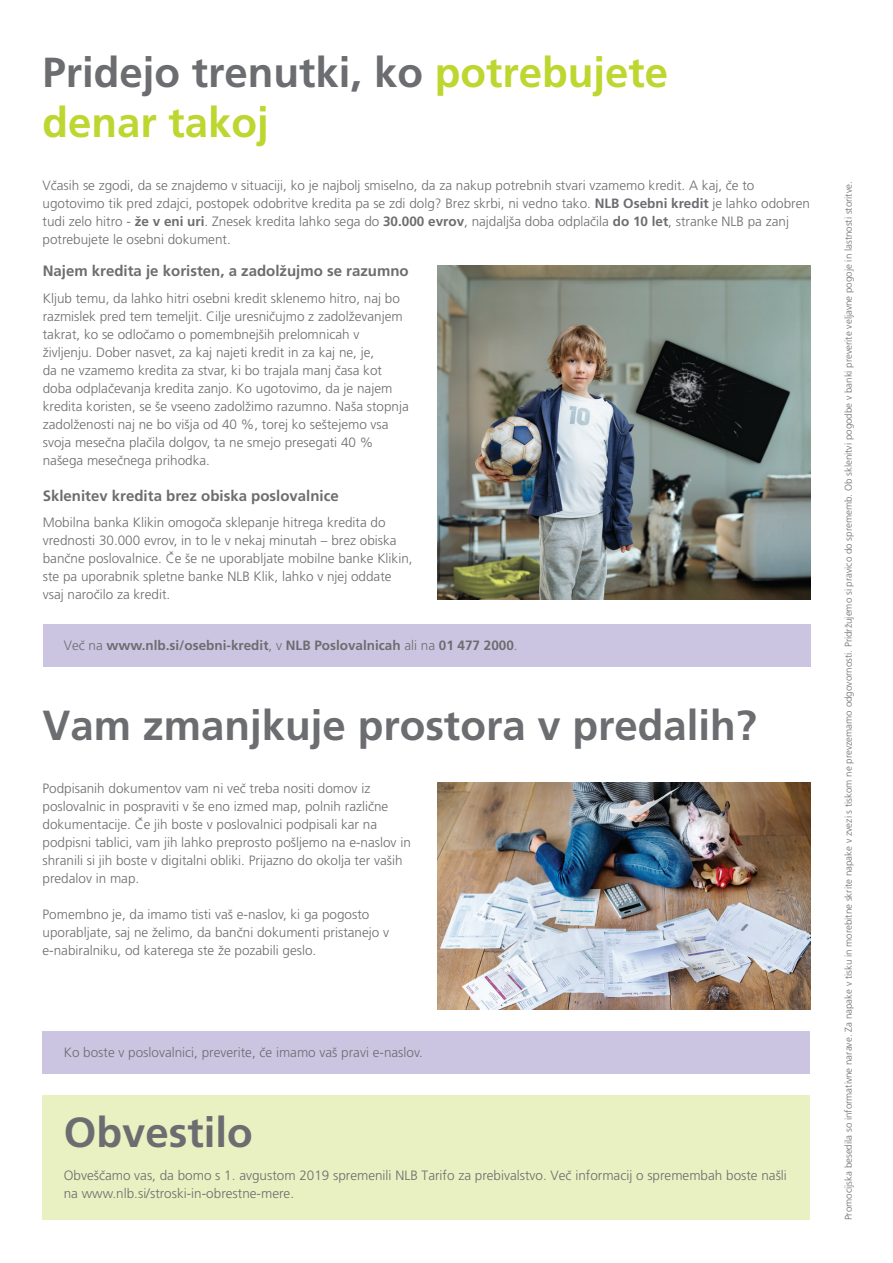
<style>
.page{position:relative;width:893px;height:1263px;background:#fff}
.page>*{position:absolute;margin:0;border:0;box-sizing:border-box;transform-origin:0 0}
.t1{font:700 42px "Frutiger LT Std";color:#6c6d70}
.t2{font:700 42px/50.4px "Frutiger LT Std";color:#bed630}
.t3{font:700 15px "Frutiger LT Std";color:#6c6d70}
.t4{font:300 13.5px/18px "Frutiger LT Std";color:#6c6d70}
.t5{font:700 13.5px "Frutiger LT Std";color:#6c6d70}
.t6{font:300 9.75px "Frutiger LT Std";color:#6c6d70}
.s1{color:#6c6d70}
.s2{font-weight:700}
.s3{font-weight:300}
</style>
<div class="page">
<div style="left:43px;top:1095px;width:767px;height:125px;background:#e9f0c1"></div>
<img style="left:438px;top:783px;width:372px;height:226px">
<img style="left:438px;top:265px;width:372px;height:334px">
<div style="left:43px;top:1031px;width:767px;height:42px;background:#ccc5e1"></div>
<div style="left:43px;top:624px;width:767px;height:42px;background:#ccc5e1"></div>
<p class="t2" style="left:43px;top:47px;width:627px"><span class="s1">Pridejo trenutki, ko</span> potrebujete denar takoj</p>
<p class="t4" style="left:43px;top:176px;width:769px">Včasih se zgodi, da se znajdemo v situaciji, ko je najbolj smiselno, da za nakup potrebnih stvari vzamemo kredit. A kaj, če to ugotovimo tik pred zdajci, postopek odobritve kredita pa se zdi dolg? Brez skrbi, ni vedno tako. <span class="s2">NLB Osebni kredit</span> je lahko odobren tudi zelo hitro - <span class="s2">že v eni uri</span>. Znesek kredita lahko sega do <span class="s2">30.000 evrov</span>, najdaljša doba odplačila <span class="s2">do 10 let</span>, stranke NLB pa zanj potrebujete le osebni dokument.</p>
<p class="t6" style="left:843px;top:1220px;width:1040px;rotate:-90deg">Promocijska besedila so informativne narave. Za napake v tisku in morebitne skrite napake v zvezi s tiskom ne prevzemamo odgovornosti. Pridržujemo si pravico do sprememb. Ob sklenitvi pogodbe v banki preverite veljavne pogoje in lastnosti storitve.</p>
<p class="t3" style="left:43px;top:262px;width:367px">Najem kredita je koristen, a zadolžujmo se razumno</p>
<p class="t4" style="left:43px;top:289px;width:368px">Kljub temu, da lahko hitri osebni kredit sklenemo hitro, naj bo razmislek pred tem temeljit. Cilje uresničujmo z zadolževanjem takrat, ko se odločamo o pomembnejših prelomnicah v življenju. Dober nasvet, za kaj najeti kredit in za kaj ne, je,<br>da ne vzamemo kredita za stvar, ki bo trajala manj časa kot doba odplačevanja kredita zanjo. Ko ugotovimo, da je najem kredita koristen, se še vseeno zadolžimo razumno. Naša stopnja zadolženosti naj ne bo višja od 40 %, torej ko seštejemo vsa svoja mesečna plačila dolgov, ta ne smejo presegati 40 % našega mesečnega prihodka.</p>
<p class="t3" style="left:43px;top:487px;width:297px">Sklenitev kredita brez obiska poslovalnice</p>
<p class="t4" style="left:43px;top:514px;width:371px">Mobilna banka Klikin omogoča sklepanje hitrega kredita do vrednosti 30.000 evrov, in to le v nekaj minutah – brez obiska bančne poslovalnice. Če še ne uporabljate mobilne banke Klikin, ste pa uporabnik spletne banke NLB Klik, lahko v njej oddate vsaj naročilo za kredit.</p>
<p class="t5" style="left:64px;top:637px;width:455px"><span class="s3">Več na</span> www.nlb.si/osebni-kredit<span class="s3">, v</span> NLB Poslovalnicah <span class="s3">ali na</span> 01 477 2000<span class="s3">.</span></p>
<p class="t1" style="left:43px;top:701px;width:716px">Vam zmanjkuje prostora v predalih?</p>
<p class="t4" style="left:43px;top:779px;width:370px">Podpisanih dokumentov vam ni več treba nositi domov iz poslovalnic in pospraviti v še eno izmed map, polnih različne dokumentacije. Če jih boste v poslovalnici podpisali kar na podpisni tablici, vam jih lahko preprosto pošljemo na e-naslov in shranili si jih boste v digitalni obliki. Prijazno do okolja ter vaših predalov in map.</p>
<p class="t4" style="left:43px;top:905px;width:348px">Pomembno je, da imamo tisti vaš e-naslov, ki ga pogosto uporabljate, saj ne želimo, da bančni dokumenti pristanejo v e-nabiralniku, od katerega ste že pozabili geslo.</p>
<p class="t4" style="left:64px;top:1043px;width:361px">Ko boste v poslovalnici, preverite, če imamo vaš pravi e-naslov.</p>
<p class="t1" style="left:64px;top:1108px;width:191px">Obvestilo</p>
<p class="t4" style="left:64px;top:1166px;width:725px">Obveščamo vas, da bomo s 1. avgustom 2019 spremenili NLB Tarifo za prebivalstvo. Več informacij o spremembah boste našli na www.nlb.si/stroski-in-obrestne-mere.</p>
</div>
